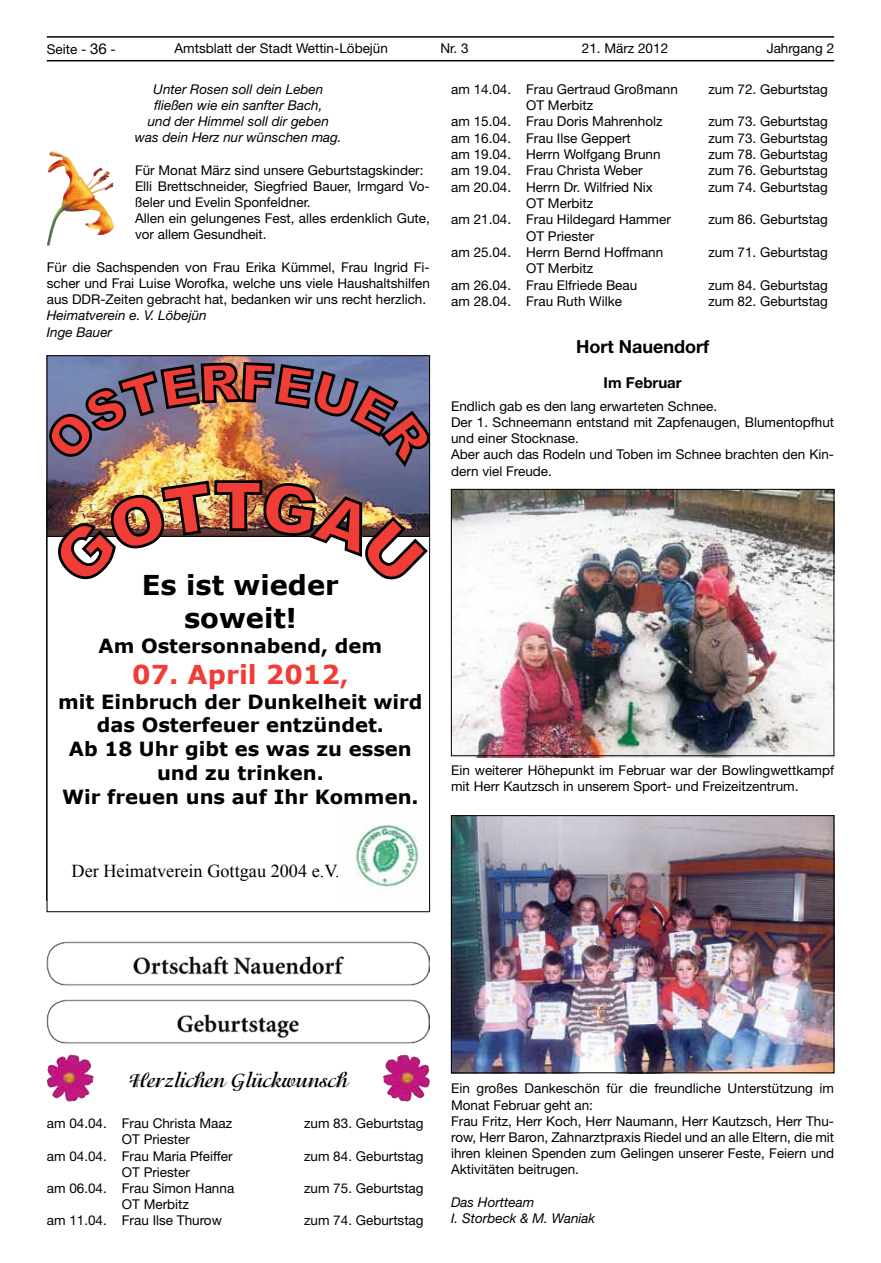
<style>
.page{position:relative;width:881px;height:1263px;background:#fff}
.page>*{position:absolute;margin:0;border:0;box-sizing:border-box;transform-origin:0 0}
.t1{font:700 27.3px/33.3px "Nwwtkp Verdana";color:#000;text-align:center}
.t2{font:700 25.95px "Nwwtkp Verdana";color:#f13d37}
.t3{font:700 21px "Isadora";color:#000}
.t4{font:700 19.5px/23.7px "Nwwtkp Verdana";color:#000;text-align:center}
.t5{font:18.15px "Mxpltp Times New Roman";color:#000}
.t6{font:700 18px "Helvetica Neue LT";color:#000}
.t7{font:700 15px "Helvetica Neue LT";color:#000}
.t8{font:13.5px/16.2px "Helvetica Neue LT";color:#000}
.t9{font:italic 13.5px/16.2px "Helvetica Neue LT";color:#000}
.s1{font-size:15px}
.s2{font-size:23.4px}
</style>
<div class="page">
<hr style="left:47px;top:60px;width:786px;height:1px;background:#000">
<hr style="left:47px;top:36px;width:786px;height:2px;background:#000">
<img style="left:49px;top:357px;width:378px;height:179px">
<img style="left:49px;top:361px;width:378px;height:109px">
<img style="left:57px;top:479px;width:370px;height:101px">
<img style="left:355px;top:824px;width:69px;height:67px">
<img style="left:47px;top:941px;width:382px;height:45px">
<img style="left:47px;top:999px;width:382px;height:45px">
<img style="left:47px;top:151px;width:52px;height:95px">
<img style="left:47px;top:1055px;width:23px;height:42px">
<img style="left:383px;top:1055px;width:21px;height:42px">
<img style="left:451px;top:491px;width:382px;height:266px">
<div style="left:451px;top:489px;width:382px;height:267px;border:1px solid #000"></div>
<img style="left:453px;top:817px;width:378px;height:254px">
<div style="left:451px;top:815px;width:382px;height:258px;border:1px solid #000"></div>
<p class="t8" style="left:47px;top:41px;width:70px">Seite - <span class="s1">36</span> -</p>
<p class="t8" style="left:174px;top:40px;width:215px">Amtsblatt der Stadt Wettin-Löbejün</p>
<p class="t8" style="left:440px;top:40px;width:30px">Nr. 3</p>
<p class="t8" style="left:581px;top:40px;width:88px">21. März 2012</p>
<p class="t8" style="left:766px;top:40px;width:69px">Jahrgang 2</p>
<p class="t9" style="left:135px;top:80px;width:208px;text-align:center">Unter Rosen soll dein Leben fließen wie ein sanfter Bach,<br>und der Himmel soll dir geben was dein Herz nur wünschen mag.</p>
<p class="t8" style="left:135px;top:161px;width:296px">Für Monat März sind unsere Geburtstagskinder:<br>Elli Brettschneider, Siegfried Bauer, Irmgard Vo&shy;ßeler und Evelin Sponfeldner.<br>Allen ein gelungenes Fest, alles erdenklich Gute, vor allem Gesundheit.</p>
<p class="t8" style="left:47px;top:259px;width:384px;text-align:justify">Für die Sachspenden von Frau Erika Kümmel, Frau Ingrid Fi&shy;scher und Frai Luise Worofka, welche uns viele Haushaltshilfen aus DDR-Zeiten gebracht hat, bedanken wir uns recht herzlich.</p>
<p class="t9" style="left:47px;top:307px;width:161px">Heimatverein e. V. Löbejün<br>Inge Bauer</p>
<p class="t8" style="left:451px;top:80px;width:228px">am 14.04. Frau Gertraud Großmann</p>
<p class="t8" style="left:708px;top:80px;width:121px">zum 72. Geburtstag</p>
<p class="t8" style="left:451px;top:97px;width:213px;text-align:center">OT Merbitz<br>am 15.04. Frau Doris Mahrenholz</p>
<p class="t8" style="left:708px;top:113px;width:121px">zum 73. Geburtstag</p>
<p class="t8" style="left:451px;top:129px;width:181px">am 16.04. Frau Ilse Geppert</p>
<p class="t8" style="left:708px;top:129px;width:121px">zum 73. Geburtstag</p>
<p class="t8" style="left:451px;top:146px;width:211px">am 19.04. Herrn Wolfgang Brunn</p>
<p class="t8" style="left:708px;top:146px;width:121px">zum 78. Geburtstag</p>
<p class="t8" style="left:451px;top:162px;width:193px">am 19.04. Frau Christa Weber</p>
<p class="t8" style="left:708px;top:162px;width:121px">zum 76. Geburtstag</p>
<p class="t8" style="left:451px;top:179px;width:203px">am 20.04. Herrn Dr. Wilfried Nix</p>
<p class="t8" style="left:708px;top:179px;width:121px">zum 74. Geburtstag</p>
<p class="t8" style="left:451px;top:195px;width:221px;text-align:center">OT Merbitz<br>am 21.04. Frau Hildegard Hammer</p>
<p class="t8" style="left:708px;top:211px;width:121px">zum 86. Geburtstag</p>
<p class="t8" style="left:451px;top:227px;width:214px;text-align:center">OT Priester<br>am 25.04. Herrn Bernd Hoffmann</p>
<p class="t8" style="left:708px;top:244px;width:121px">zum 71. Geburtstag</p>
<p class="t8" style="left:451px;top:260px;width:188px;text-indent:75px">OT Merbitz<br>am 26.04. Frau Elfriede Beau</p>
<p class="t8" style="left:708px;top:277px;width:121px">zum 84. Geburtstag</p>
<p class="t8" style="left:451px;top:293px;width:172px">am 28.04. Frau Ruth Wilke</p>
<p class="t8" style="left:708px;top:293px;width:121px">zum 82. Geburtstag</p>
<h3 class="t6" style="left:576px;top:336px;width:135px">Hort Nauendorf</h3>
<p class="t7" style="left:603px;top:374px;width:80px">Im Februar</p>
<p class="t8" style="left:451px;top:398px;width:384px">Endlich gab es den lang erwarteten Schnee.<br>Der 1. Schneemann entstand mit Zapfenaugen, Blumentopfhut und einer Stocknase.<br>Aber auch das Rodeln und Toben im Schnee brachten den Kin&shy;dern viel Freude.</p>
<h1 class="t1" style="left:142px;top:570px;width:198px">Es ist wieder soweit!</h1>
<h3 class="t4" style="left:98px;top:636px;width:285px">Am Ostersonnabend, dem</h3>
<h2 class="t2" style="left:132px;top:664px;width:218px">07. April 2012<span class="s2">,</span></h2>
<h3 class="t4" style="left:58px;top:691px;width:366px">mit Einbruch der Dunkelheit wird das Osterfeuer entzündet.<br>Ab 18 Uhr gibt es was zu essen und zu trinken.<br>Wir freuen uns auf Ihr Kommen.</h3>
<h3 class="t5" style="left:72px;top:864px;width:269px">Der Heimatverein Gottgau 2004 e.V.</h3>
<p class="t8" style="left:451px;top:762px;width:384px">Ein weiterer Höhepunkt im Februar war der Bowlingwettkampf mit Herr Kautzsch in unserem Sport- und Freizeitzentrum.</p>
<h3 class="t3" style="left:129px;top:1068px;width:220px">Herzlichen Glückwunsch</h3>
<p class="t8" style="left:47px;top:1115px;width:187px">am 04.04. Frau Christa Maaz</p>
<p class="t8" style="left:304px;top:1115px;width:121px">zum 83. Geburtstag</p>
<p class="t8" style="left:47px;top:1131px;width:187px;text-indent:75px">OT Priester<br>am 04.04. Frau Maria Pfeiffer</p>
<p class="t8" style="left:304px;top:1147px;width:121px">zum 84. Geburtstag</p>
<p class="t8" style="left:47px;top:1164px;width:189px;text-indent:75px">OT Priester<br>am 06.04. Frau Simon Hanna</p>
<p class="t8" style="left:47px;top:1196px;width:177px;text-indent:75px">OT Merbitz<br>am 11.04. Frau Ilse Thurow</p>
<p class="t8" style="left:304px;top:1180px;width:121px">zum 75. Geburtstag</p>
<p class="t8" style="left:304px;top:1212px;width:121px">zum 74. Geburtstag</p>
<p class="t8" style="left:451px;top:1080px;width:384px">Ein großes Dankeschön für die freundliche Unterstützung im Monat Februar geht an:<br>Frau Fritz, Herr Koch, Herr Naumann, Herr Kautzsch, Herr Thu&shy;row, Herr Baron, Zahnarztpraxis Riedel und an alle Eltern, die mit ihren kleinen Spenden zum Gelingen unserer Feste, Feiern und Aktivitäten beitrugen.</p>
<p class="t9" style="left:451px;top:1194px;width:145px">Das Hortteam<br>I. Storbeck &amp; M. Waniak</p>
</div>
